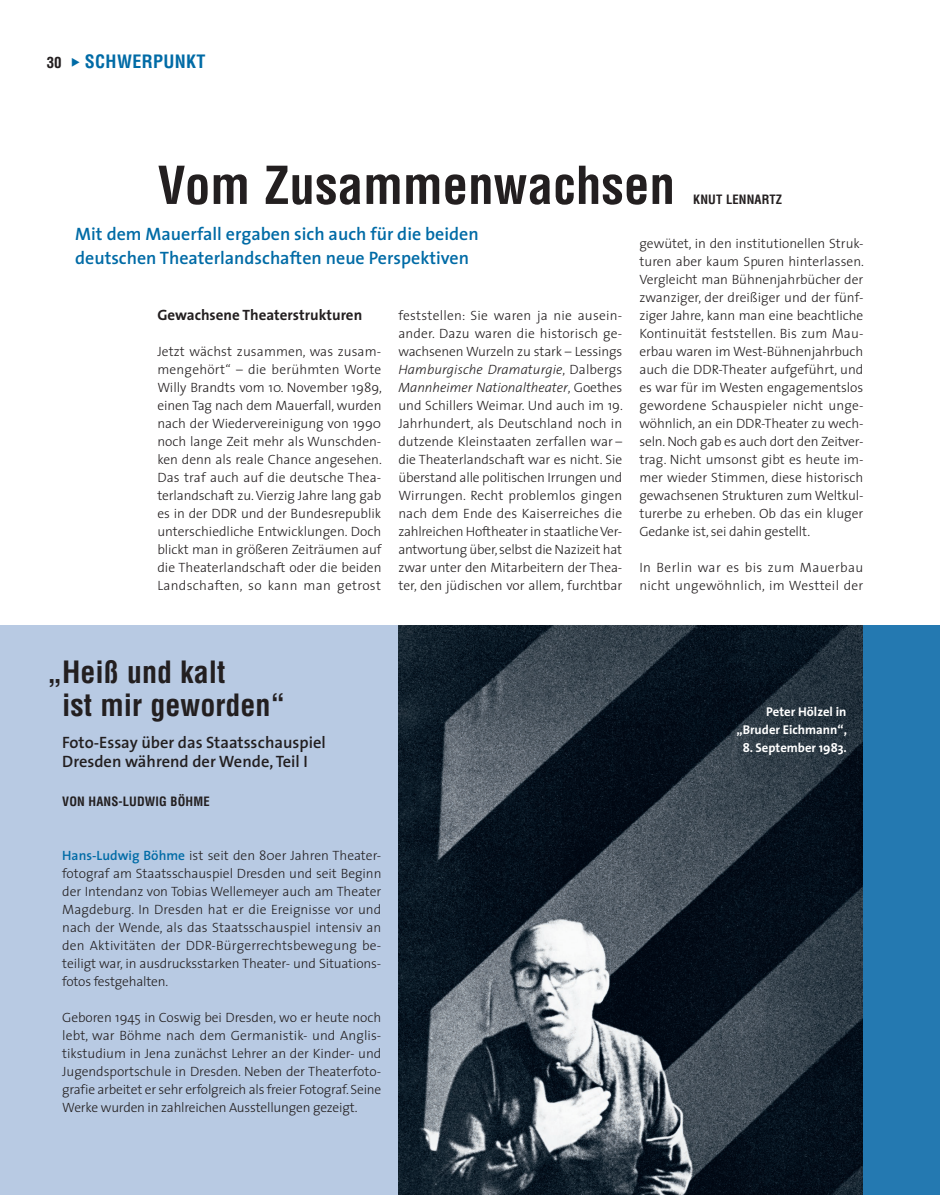
<style>
.page{position:relative;width:940px;height:1195px;background:#fff}
.page>*{position:absolute;margin:0;border:0;box-sizing:border-box;transform-origin:0 0}
.t1{font:700 condensed 51px "Helvetica LT Std";color:#231f20}
.t2{font:700 condensed 30px/33px "Helvetica LT Std";color:#231f20}
.t3{font:600 18px/24px "The Sans";color:#006ba6}
.t4{font:700 condensed 18px "Helvetica LT Std";letter-spacing:.02em;color:#006ba6}
.t5{font:600 16.5px/19.5px "The Sans";color:#231f20}
.t6{font:700 15px "The Sans";color:#231f20}
.t7{font:300 13.5px/18px "The Sans";color:#231f20;text-align:justify}
.t8{font:300 13.5px/18px "The Sans";letter-spacing:.02em;color:#231f20}
.t9{font:700 12.75px/18px "The Sans";color:#fff;text-align:right}
.t10{font:700 condensed 12.6px "Helvetica";letter-spacing:.01em;color:#231f20}
.s1{font-size:15px;color:#231f20}
.s2{font-style:italic}
.s3{font-weight:600;color:#006ba6}
</style>
<div class="page">
<div style="left:0;top:626px;width:863px;height:569px;background:#b8cae3"></div>
<img style="left:398px;top:626px;width:465px;height:569px">
<div style="left:863px;top:626px;width:77px;height:569px;background:#2479b1"></div>
<h3 class="t4" style="left:47px;top:50px;width:160px"><span class="s1">30</span> ◆ SCHWERPUNKT</h3>
<h1 class="t1" style="left:157px;top:153px;width:519px">Vom Zusammenwachsen</h1>
<h3 class="t3" style="left:75px;top:221px;width:405px">Mit dem Mauerfall ergaben sich auch für die beiden deutschen Theaterlandschaften neue Perspektiven</h3>
<p class="t10" style="left:693px;top:192px;width:90px">KNUT LENNARTZ</p>
<p class="t7" style="left:639px;top:234px;width:226px">gewütet, in den institutionellen Struk&shy;turen aber kaum Spuren hinterlassen.<br>Vergleicht man Bühnenjahrbücher der zwanziger, der dreißiger und der fünf&shy;ziger Jahre, kann man eine beachtliche Kontinuität feststellen. Bis zum Mau&shy;erbau waren im West-Bühnenjahrbuch auch die DDR-Theater aufgeführt, und es war für im Westen engagementslos gewordene Schauspieler nicht unge&shy;wöhnlich, an ein DDR-Theater zu wech&shy;seln. Noch gab es auch dort den Zeitver&shy;trag. Nicht umsonst gibt es heute im&shy;mer wieder Stimmen, diese historisch gewachsenen Strukturen zum Weltkul&shy;turerbe zu erheben. Ob das ein kluger Gedanke ist, sei dahin gestellt.</p>
<p class="t8" style="left:639px;top:558px;width:225px">In Berlin war es bis zum Mauerbau nicht ungewöhnlich, im Westteil der</p>
<p class="t6" style="left:157px;top:302px;width:206px">Gewachsene Theaterstrukturen</p>
<p class="t7" style="left:157px;top:342px;width:226px">Jetzt wächst zusammen, was zusam&shy;mengehört“ – die berühmten Worte Willy Brandts vom 10. November 1989, einen Tag nach dem Mauerfall, wurden nach der Wiedervereinigung von 1990 noch lange Zeit mehr als Wunschden&shy;ken denn als reale Chance angesehen.<br>Das traf auch auf die deutsche Thea&shy;terlandschaft zu. Vierzig Jahre lang gab es in der DDR und der Bundesrepublik unterschiedliche Entwicklungen. Doch blickt man in größeren Zeiträumen auf die Theaterlandschaft oder die beiden Landschaften, so kann man getrost</p>
<p class="t7" style="left:398px;top:306px;width:226px">feststellen: Sie waren ja nie ausein&shy;ander. Dazu waren die historisch ge&shy;wachsenen Wurzeln zu stark – Lessings <span class="s2">Hamburgische Dramaturgie</span>, Dalbergs <span class="s2">Mannheimer Nationaltheater</span>, Goethes und Schillers Weimar. Und auch im 19.<br>Jahrhundert, als Deutschland noch in dutzende Kleinstaaten zerfallen war – die Theaterlandschaft war es nicht. Sie überstand alle politischen Irrungen und Wirrungen. Recht problemlos gingen nach dem Ende des Kaiserreiches die zahlreichen Hoftheater in staatliche Ver&shy;antwortung über, selbst die Nazizeit hat zwar unter den Mitarbeitern der Thea&shy;ter, den jüdischen vor allem, furchtbar</p>
<h2 class="t2" style="left:62px;top:656px;width:225px;text-indent:-15px">„Heiß und kalt<br>ist mir geworden“</h2>
<p class="t5" style="left:62px;top:732px;width:265px">Foto-Essay über das Staatsschauspiel<br>Dresden während der Wende, Teil I</p>
<p class="t10" style="left:62px;top:793px;width:149px">VON HANS-LUDWIG BÖHME</p>
<p class="t7" style="left:62px;top:846px;width:321px"><span class="s3">Hans-Ludwig Böhme</span> ist seit den 80er Jahren Theater&shy;fotograf am Staatsschauspiel Dresden und seit Beginn der Intendanz von Tobias Wellemeyer auch am Theater Magdeburg. In Dresden hat er die Ereignisse vor und nach der Wende, als das Staatsschauspiel intensiv an den Aktivitäten der DDR-Bürgerrechtsbewegung be&shy;teiligt war, in ausdrucksstarken Theater- und Situations&shy;fotos festgehalten.</p>
<p class="t7" style="left:62px;top:1008px;width:321px">Geboren 1945 in Coswig bei Dresden, wo er heute noch lebt, war Böhme nach dem Germanistik- und Anglis&shy;tikstudium in Jena zunächst Lehrer an der Kinder- und Jugendsportschule in Dresden. Neben der Theaterfoto&shy;grafie arbeitet er sehr erfolgreich als freier Fotograf. Seine Werke wurden in zahlreichen Ausstellungen gezeigt.</p>
<p class="t9" style="left:736px;top:702px;width:112px">Peter Hölzel in „Bruder Eichmann“,</p>
<p class="t9" style="left:743px;top:738px;width:106px">8. September 1983.</p>
</div>
